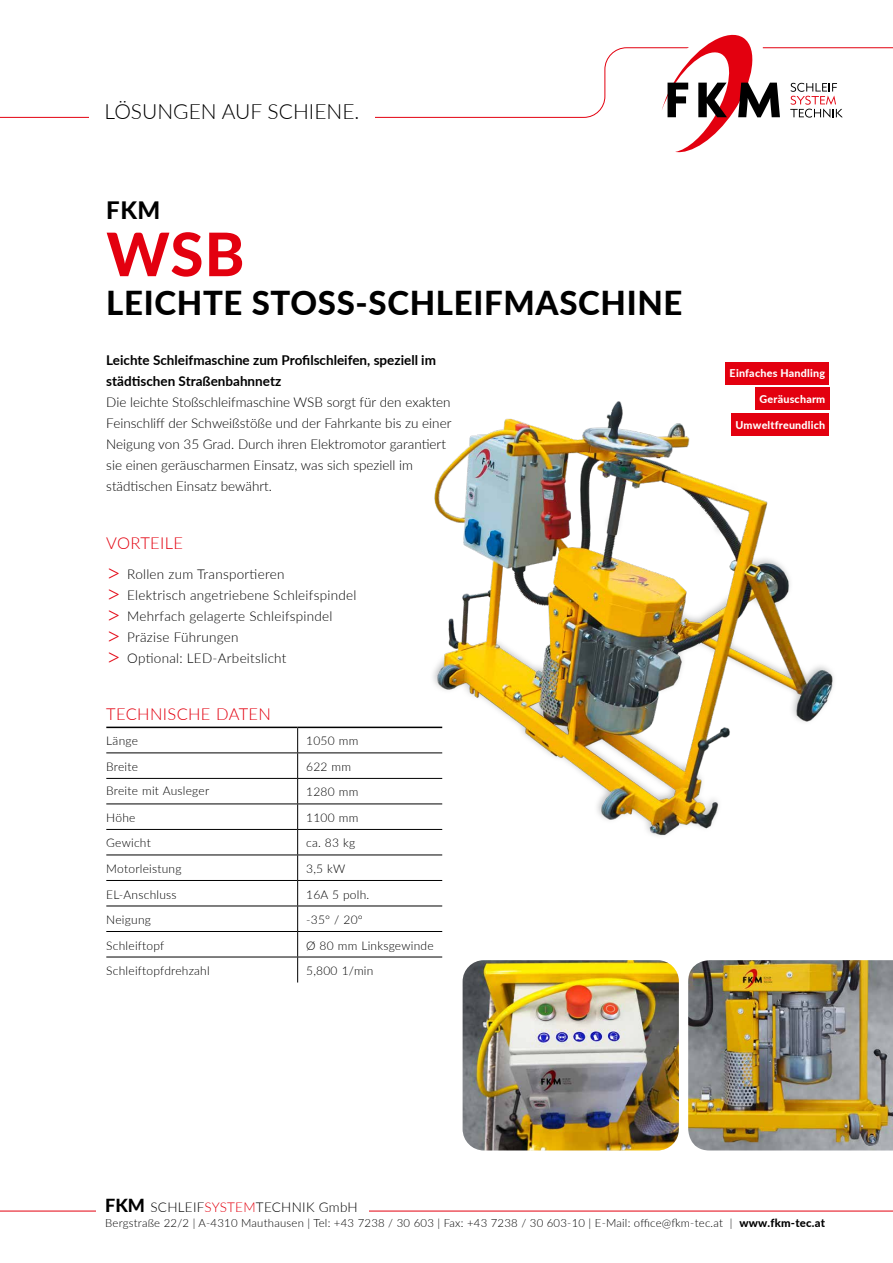
<style>
.page{position:relative;width:893px;height:1263px;background:#fff}
.page>*{position:absolute;margin:0;border:0;box-sizing:border-box;transform-origin:0 0}
.t1{font:800 60px "Lato";color:#e3000f}
.t2{font:800 33px "Lato";letter-spacing:.02em;color:#000}
.t3{font:800 24px "Lato";color:#000}
.t4{font:300 21px "Lato";color:#000}
.t5{font:300 16.5px "Lato";letter-spacing:.02em;color:#e3000f}
.t6{font:300 13.5px/21px "Lato";color:#000}
.t7{font:300 13.5px/21px "Lato";letter-spacing:.02em;color:#000}
.t8{font:700 13.5px/21px "Lato";color:#000}
.t9{font:300 12px "Lato";letter-spacing:.02em;color:#000}
.t10{font:300 11.25px "Lato";letter-spacing:.02em;color:#000}
.t11{font:800 10.8px "Lato";letter-spacing:.02em;color:#fff}
.s1{font-size:25.5px;color:#e3000f}
.s2{font-weight:800;font-size:18px}
.s3{color:#e3000f}
.s4{font-weight:800}
</style>
<div class="page">
<hr style="left:0;top:1211px;width:893px;height:1px;background:#e3000f">
<svg style="left:0;top:47px;width:893px;height:71px"></svg>
<svg style="left:790px;top:83px;width:53px;height:35px"></svg>
<svg style="left:647px;top:34px;width:133px;height:119px"></svg>
<div style="left:89px;top:102px;width:286px;height:34px;background:#fff"></div>
<div style="left:97px;top:1194px;width:272px;height:25px;background:#fff"></div>
<div style="left:755px;top:388px;width:74px;height:22px;background:#e3000f"></div>
<img style="left:463px;top:960px;width:216px;height:190px">
<img style="left:417px;top:400px;width:417px;height:436px">
<hr style="left:106px;top:727px;width:192px;height:1px;background:#000">
<hr style="left:298px;top:727px;width:144px;height:1px;background:#000">
<hr style="left:106px;top:752px;width:192px;height:1px;background:#000">
<hr style="left:298px;top:752px;width:144px;height:1px;background:#000">
<hr style="left:106px;top:778px;width:192px;height:1px;background:#000">
<hr style="left:298px;top:778px;width:144px;height:1px;background:#000">
<hr style="left:106px;top:803px;width:192px;height:1px;background:#000">
<hr style="left:298px;top:803px;width:144px;height:1px;background:#000">
<hr style="left:106px;top:829px;width:192px;height:1px;background:#000">
<hr style="left:298px;top:829px;width:144px;height:1px;background:#000">
<hr style="left:106px;top:854px;width:192px;height:1px;background:#000">
<hr style="left:298px;top:854px;width:144px;height:1px;background:#000">
<hr style="left:106px;top:880px;width:192px;height:1px;background:#000">
<hr style="left:298px;top:880px;width:144px;height:1px;background:#000">
<hr style="left:106px;top:905px;width:192px;height:1px;background:#000">
<hr style="left:298px;top:905px;width:144px;height:1px;background:#000">
<svg style="left:297px;top:728px;width:1px;height:254px"></svg>
<hr style="left:106px;top:931px;width:192px;height:1px;background:#000">
<hr style="left:298px;top:931px;width:144px;height:1px;background:#000">
<hr style="left:106px;top:957px;width:192px;height:1px;background:#000">
<hr style="left:298px;top:957px;width:144px;height:1px;background:#000">
<div style="left:725px;top:362px;width:104px;height:22px;background:#e3000f"></div>
<img style="left:688px;top:960px;width:205px;height:190px">
<h3 class="t4" style="left:105px;top:96px;width:256px">LÖSUNGEN AUF SCHIENE.</h3>
<h3 class="t3" style="left:106px;top:193px;width:56px">FKM</h3>
<h1 class="t1" style="left:106px;top:210px;width:140px">WSB</h1>
<h2 class="t2" style="left:106px;top:279px;width:578px">LEICHTE STOSS-SCHLEIFMASCHINE</h2>
<p class="t8" style="left:106px;top:348px;width:331px">Leichte Schleifmaschine zum Profilschleifen, speziell im städtischen Straßenbahnnetz</p>
<p class="t6" style="left:106px;top:391px;width:347px">Die leichte Stoßschleifmaschine WSB sorgt für den exakten Feinschliff der Schweißstöße und der Fahrkante bis zu einer Neigung von 35 Grad. Durch ihren Elektromotor garantiert sie einen geräuscharmen Einsatz, was sich speziell im städtischen Einsatz bewährt.</p>
<p class="t5" style="left:106px;top:532px;width:78px">VORTEILE</p>
<p class="t7" style="left:106px;top:563px;width:252px"><span class="s1">&gt;</span> Rollen zum Transportieren<br><span class="s1">&gt;</span> Elektrisch angetriebene Schleifspindel <span class="s1">&gt;</span> Mehrfach gelagerte Schleifspindel<br><span class="s1">&gt;</span> Präzise Führungen<br><span class="s1">&gt;</span> Optional: LED-Arbeitslicht</p>
<p class="t5" style="left:106px;top:703px;width:166px">TECHNISCHE DATEN</p>
<p class="t9" style="left:106px;top:733px;width:33px">Länge</p>
<p class="t9" style="left:306px;top:733px;width:54px">1050 mm</p>
<p class="t9" style="left:106px;top:758px;width:33px">Breite</p>
<p class="t9" style="left:306px;top:758px;width:46px">622 mm</p>
<p class="t9" style="left:106px;top:782px;width:104px">Breite mit Ausleger</p>
<p class="t9" style="left:306px;top:784px;width:54px">1280 mm</p>
<p class="t9" style="left:106px;top:809px;width:31px">Höhe</p>
<p class="t9" style="left:306px;top:809px;width:54px">1100 mm</p>
<p class="t9" style="left:106px;top:835px;width:46px">Gewicht</p>
<p class="t9" style="left:306px;top:835px;width:51px">ca. 83 kg</p>
<p class="t9" style="left:106px;top:860px;width:77px">Motorleistung</p>
<p class="t9" style="left:306px;top:860px;width:41px">3,5 kW</p>
<p class="t9" style="left:106px;top:886px;width:72px">EL-Anschluss</p>
<p class="t9" style="left:306px;top:886px;width:65px">16A 5 polh.</p>
<p class="t9" style="left:106px;top:911px;width:46px">Neigung</p>
<p class="t9" style="left:306px;top:911px;width:58px">-35° / 20°</p>
<p class="t9" style="left:106px;top:937px;width:60px">Schleiftopf</p>
<p class="t9" style="left:306px;top:937px;width:129px">Ø 80 mm Linksgewinde</p>
<p class="t9" style="left:106px;top:962px;width:105px">Schleiftopfdrehzahl</p>
<p class="t9" style="left:306px;top:962px;width:69px">5,800 1/min</p>
<p class="t11" style="left:730px;top:365px;width:97px">Einfaches Handling</p>
<p class="t11" style="left:760px;top:391px;width:67px">Geräuscharm</p>
<p class="t11" style="left:736px;top:417px;width:91px">Umweltfreundlich</p>
<p class="t7" style="left:105px;top:1196px;width:254px"><span class="s2">FKM</span> SCHLEIF<span class="s3">SYSTEM</span>TECHNIK GmbH</p>
<p class="t10" style="left:105px;top:1215px;width:721px">Bergstraße 22/2 | A-4310 Mauthausen | Tel: +43 7238 / 30 603 | Fax: +43 7238 / 30 603-10 | E-Mail: office@fkm-tec.at | <span class="s4">www.fkm-tec.at</span></p>
</div>
